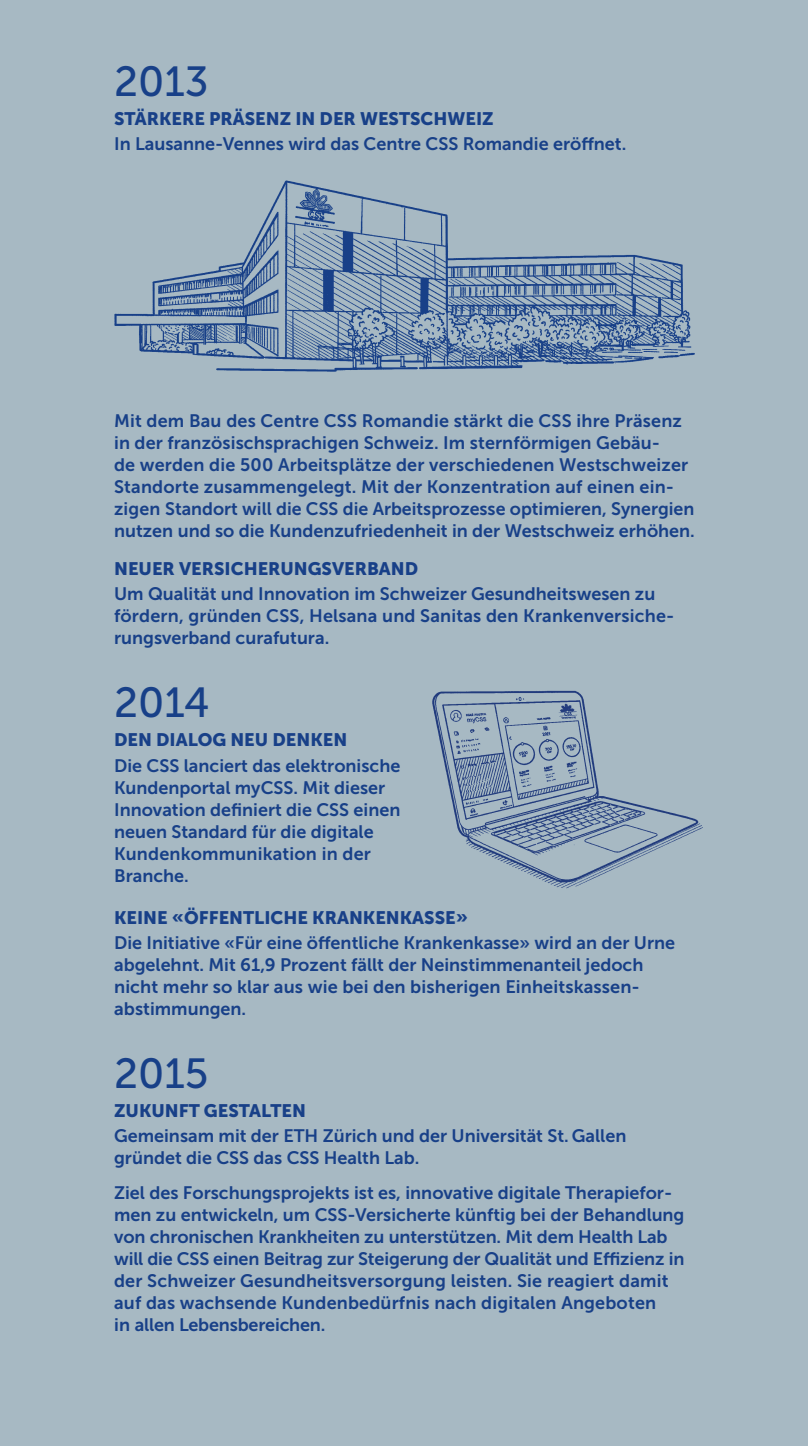
<style>
.page{position:relative;width:808px;height:1446px;background:#a7b9c3}
.page>*{position:absolute;margin:0;border:0;box-sizing:border-box;transform-origin:0 0}
.Jahreszahl_Zeitstrahl{font:42px "Museo Sans 500";color:#184088}
.Text_Zeitstrahl{font:18px/22px "Museo Sans 700";color:#184088}
.Untertitel{font:18px "Museo Sans 900";color:#184088}
</style>
<div class="page">
<img style="left:114px;top:180px;width:581px;height:192px">
<img style="left:432px;top:690px;width:271px;height:199px">
<p class="Jahreszahl_Zeitstrahl" style="left:114px;top:58px;width:96px">2013</p>
<p class="Untertitel" style="left:114px;top:108px;width:381px">STÄRKERE PRÄSENZ IN DER WESTSCHWEIZ</p>
<p class="Text_Zeitstrahl" style="left:114px;top:133px;width:514px">In Lausanne-Vennes wird das Centre CSS Romandie eröffnet.</p>
<p class="Text_Zeitstrahl" style="left:114px;top:410px;width:582px">Mit dem Bau des Centre CSS Romandie stärkt die CSS ihre Präsenz in der französischsprachigen Schweiz. Im sternförmigen Gebäu-<br>de werden die 500 Arbeitsplätze der verschiedenen Westschweizer Standorte zusammengelegt. Mit der Konzentration auf einen ein&shy;zigen Standort will die CSS die Arbeitsprozesse optimieren, Synergien nutzen und so die Kundenzufriedenheit in der Westschweiz erhöhen.</p>
<p class="Untertitel" style="left:114px;top:558px;width:306px">NEUER VERSICHERUNGSVERBAND</p>
<p class="Text_Zeitstrahl" style="left:114px;top:583px;width:562px">Um Qualität und Innovation im Schweizer Gesundheitswesen zu fördern, gründen CSS, Helsana und Sanitas den Krankenversiche&shy;rungsverband curafutura.</p>
<p class="Jahreszahl_Zeitstrahl" style="left:114px;top:679px;width:97px">2014</p>
<p class="Untertitel" style="left:114px;top:730px;width:235px">DEN DIALOG NEU DENKEN</p>
<p class="Text_Zeitstrahl" style="left:114px;top:754px;width:288px">Die CSS lanciert das elektronische<br>Kundenportal myCSS. Mit dieser<br>Innovation definiert die CSS einen neuen Standard für die digitale<br>Kundenkommunikation in der<br>Branche.</p>
<p class="Untertitel" style="left:114px;top:907px;width:355px">KEINE «ÖFFENTLICHE KRANKENKASSE»</p>
<p class="Text_Zeitstrahl" style="left:114px;top:932px;width:562px">Die Initiative «Für eine öffentliche Krankenkasse» wird an der Urne abgelehnt. Mit 61,9 Prozent fällt der Neinstimmenanteil jedoch nicht mehr so klar aus wie bei den bisherigen Einheitskassen&shy;abstimmungen.</p>
<p class="Jahreszahl_Zeitstrahl" style="left:114px;top:1050px;width:96px">2015</p>
<p class="Untertitel" style="left:114px;top:1100px;width:193px">ZUKUNFT GESTALTEN</p>
<p class="Text_Zeitstrahl" style="left:114px;top:1125px;width:514px">Gemeinsam mit der ETH Zürich und der Universität St. Gallen gründet die CSS das CSS Health Lab.</p>
<p class="Text_Zeitstrahl" style="left:114px;top:1181px;width:572px">Ziel des Forschungsprojekts ist es, innovative digitale Therapiefor&shy;men zu entwickeln, um CSS-Versicherte künftig bei der Behandlung von chronischen Krankheiten zu unterstützen. Mit dem Health Lab will die CSS einen Beitrag zur Steigerung der Qualität und Effizienz in der Schweizer Gesundheitsversorgung leisten. Sie reagiert damit auf das wachsende Kundenbedürfnis nach digitalen Angeboten<br>in allen Lebensbereichen.</p>
</div>
